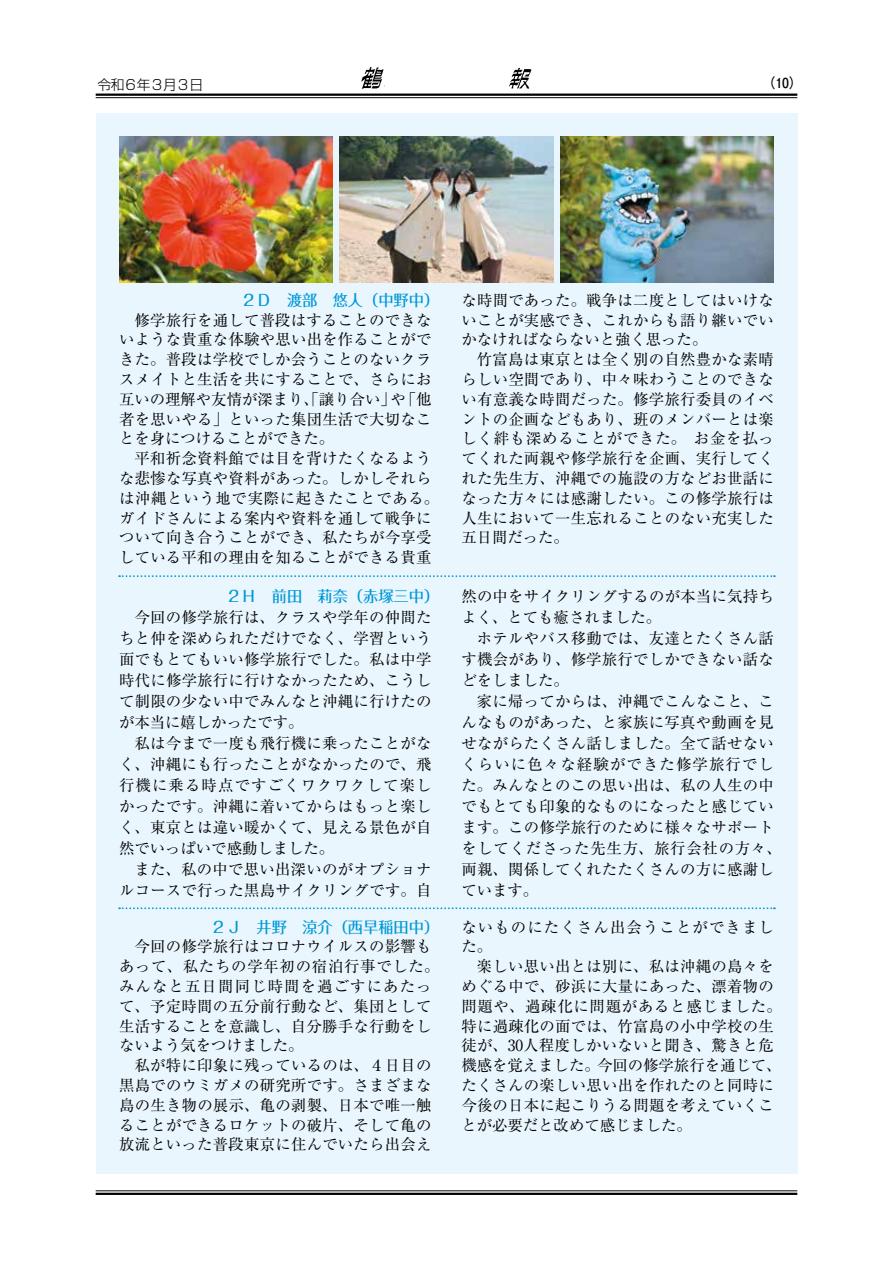
<style>
.page{position:relative;width:893px;height:1263px;background:#fff}
.page>*{position:absolute;margin:0;border:0;box-sizing:border-box;transform-origin:0 0}
.t1{font:15.3px/19.8px "Ryumin Pr 5";letter-spacing:.02em;color:#000;text-align:justify}
.t2{font:500 15.3px "Folk Pro";color:#0099d9}
.t3{font:15.3px/19.8px "Ryumin Pr 5";letter-spacing:.075em;color:#000}
.t4{font:15.3px "Ryumin Pr 5";letter-spacing:.05em;color:#000}
.t5{font:15.3px "Ryumin Pr 5";color:#000}
.t6{font:300 13.8px "Shin Go Pr 5";letter-spacing:-.05em;color:#000}
.t7{font:700 13.8px "Futo Go B101 Pr 5";color:#000}
</style>
<div class="page">
<hr style="left:96px;top:1193px;width:701px;height:2px;background:#000">
<hr style="left:96px;top:1190px;width:701px;height:1px;background:#000">
<hr style="left:96px;top:94px;width:701px;height:2px;background:#000">
<hr style="left:96px;top:97px;width:701px;height:1px;background:#000">
<img style="left:361px;top:67px;width:23px;height:22px">
<img style="left:509px;top:67px;width:23px;height:22px">
<div style="left:96px;top:113px;width:701px;height:1061px;background:#eaf6fd"></div>
<svg style="left:119px;top:575px;width:656px;height:2px"></svg>
<svg style="left:119px;top:907px;width:656px;height:2px"></svg>
<img style="left:340px;top:137px;width:213px;height:145px">
<img style="left:560px;top:137px;width:214px;height:145px">
<img style="left:119px;top:137px;width:214px;height:145px">
<p class="t6" style="left:98px;top:73px;width:107px">令和６年３月３日</p>
<p class="t7" style="left:761px;top:71px;width:43px">)10(</p>
<p class="t2" style="left:241px;top:287px;width:199px">２Ｄ　渡部　悠人（中野中(</p>
<p class="t1" style="left:119px;top:309px;width:314px;text-indent:15px">修学旅行を通して普段はすることのできないような貴重な体験や思い出を作ることができた。普段は学校でしか会うことのないクラスメイトと生活を共にすることで、さらにお互いの理解や友情が深まり、「譲り合い」「他</p>
<p class="t1" style="left:119px;top:388px;width:314px;text-align:left;text-indent:272px">や<br>者を思いやる」といった集団生活で大切なことを身につけることができた。</p>
<p class="t1" style="left:119px;top:447px;width:322px;text-align:center">平和祈念資料館では目を背けたくなるよう<br>な悲惨な写真や資料があった。しかしそれらは沖縄という地で実際に起きたことである。ガイドさんによる案内や資料を通して戦争について向き合うことができ、私たちが今享受している平和の理由を知ることができる貴重</p>
<p class="t2" style="left:226px;top:583px;width:215px">２Ｈ　前田　莉奈（赤塚三中(</p>
<p class="t1" style="left:119px;top:605px;width:314px;line-height:21px;text-indent:15px">今回の修学旅行は、クラスや学年の仲間たちと仲を深められただけでなく、学習という面でもとてもいい修学旅行でした。私は中学時代に修学旅行に行けなかったため、こうして制限の少ない中でみんなと沖縄に行けたのが本当に嬉しかったです。</p>
<p class="t1" style="left:119px;top:731px;width:314px;line-height:21px;text-indent:15px">私は今まで一度も飛行機に乗ったことがなく、沖縄にも行ったことがなかったので、飛行機に乗る時点ですごくワクワクして楽しかったです。沖縄に着いてからはもっと楽しく、東京とは違い暖かくて、見える景色が自然でいっぱいで感動しました。</p>
<p class="t1" style="left:119px;top:857px;width:314px;line-height:21px;text-align:right">また、私の中で思い出深いのがオプショナルコースで行った黒島サイクリングです。自</p>
<p class="t2" style="left:211px;top:914px;width:230px">２Ｊ　井野　涼介（西早稲田中(</p>
<p class="t1" style="left:119px;top:936px;width:322px;text-align:left;text-indent:15px">今回の修学旅行はコロナウイルスの影響もあって、私たちの学年初の宿泊行事でした。みんなと五日間同じ時間を過ごすにあたって、予定時間の五分前行動など、集団として生活することを意識し、自分勝手な行動をしないよう気をつけました。</p>
<p class="t1" style="left:119px;top:1054px;width:314px;text-indent:15px">私が特に印象に残っているのは、４日目の黒島でのウミガメの研究所です。さまざまな島の生き物の展示、亀の剥製、日本で唯一触ることができるロケットの破片、そして亀の放流といった普段東京に住んでいたら出会え</p>
<p class="t1" style="left:461px;top:289px;width:314px">な時間であった。戦争は二度としてはいけないことが実感でき、これからも語り継いでいかなければならないと強く思った。</p>
<p class="t1" style="left:461px;top:348px;width:314px;text-align:right">竹富島は東京とは全く別の自然豊かな素晴らしい空間であり、中々味わうことのできない有意義な時間だった。修学旅行委員のイベントの企画などもあり、班のメンバーとは楽お金を払っ</p>
<p class="t1" style="left:461px;top:428px;width:314px;text-align:left">しく絆も深めることができた。<br>てくれた両親や修学旅行を企画、実行してくれた先生方、沖縄での施設の方などお世話になった方々には感謝したい。この修学旅行は人生において一生忘れることのない充実した五日間だった。</p>
<p class="t1" style="left:461px;top:584px;width:314px;line-height:21px">然の中をサイクリングするのが本当に気持ちよく、とても癒されました。</p>
<p class="t1" style="left:461px;top:626px;width:314px;line-height:21px;text-indent:15px">ホテルやバス移動では、友達とたくさん話す機会があり、修学旅行でしかできない話などをしました。</p>
<p class="t1" style="left:461px;top:689px;width:322px;line-height:21px;text-align:left;text-indent:15px">家に帰ってからは、沖縄でこんなこと、こんなものがあった、と家族に写真や動画を見せながらたくさん話しました。全て話せないくらいに色々な経験ができた修学旅行でした。みんなとのこの思い出は、私の人生の中でもとても印象的なものになったと感じています。この修学旅行のために様々なサポートをしてくださった先生方、旅行会社の方々、両親、関係してくれたたくさんの方に感謝しています。</p>
<p class="t3" style="left:461px;top:916px;width:314px">ないものにたくさん出会うことができました。</p>
<p class="t1" style="left:477px;top:955px;width:299px">楽しい思い出とは別に、私は沖縄の島々を</p>
<p class="t1" style="left:461px;top:975px;width:314px">めぐる中で、砂浜に大量にあった、漂着物の</p>
<p class="t4" style="left:461px;top:994px;width:322px">問題や、過疎化に問題があると感じました。</p>
<p class="t1" style="left:461px;top:1015px;width:314px">特に過疎化の面では、竹富島の小中学校の生</p>
<p class="t1" style="left:461px;top:1035px;width:314px">徒が、30人程度しかいないと聞き、驚きと危</p>
<p class="t5" style="left:597px;top:1053px;width:186px">今回の修学旅行を通じて、</p>
<p class="t1" style="left:461px;top:1054px;width:314px;text-align:left">機感を覚えました。<br>たくさんの楽しい思い出を作れたのと同時に今後の日本に起こりうる問題を考えていくことが必要だと改めて感じました。</p>
</div>
